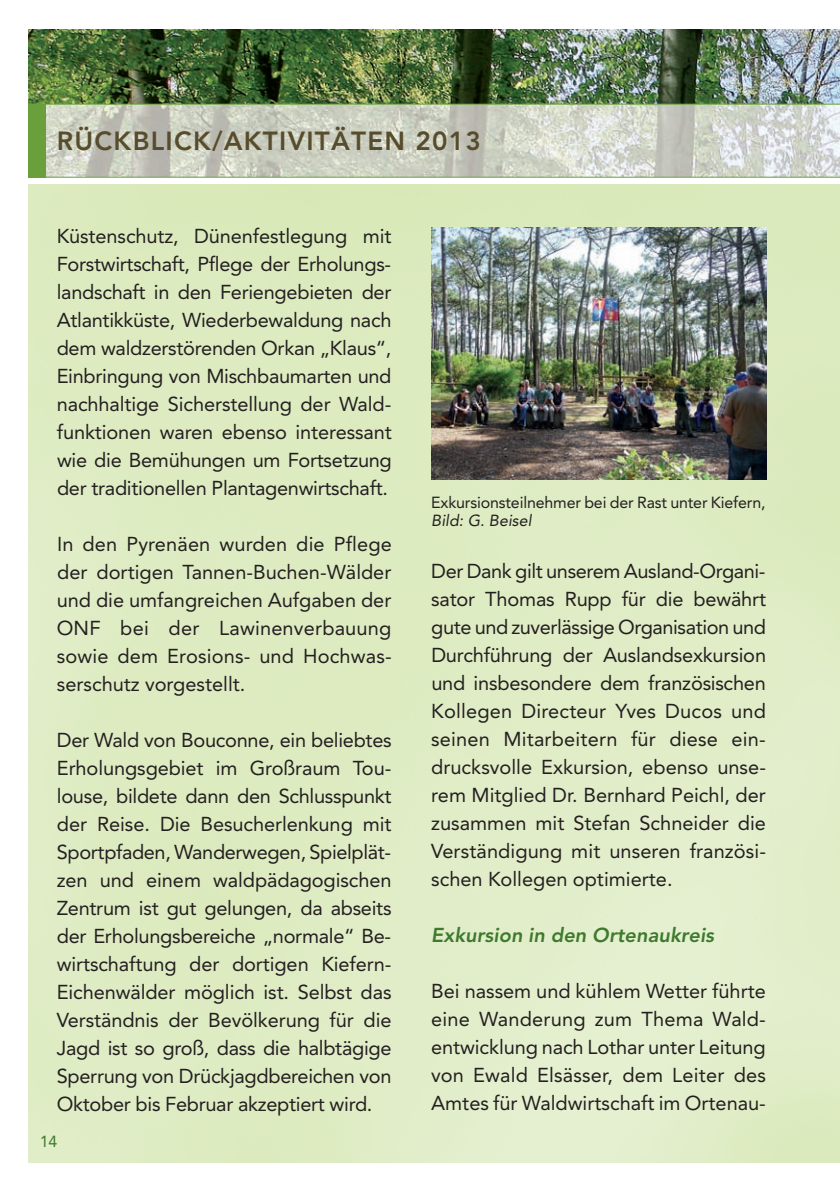
<style>
.page{position:relative;width:840px;height:1192px;background:#fff}
.page>*{position:absolute;margin:0;border:0;box-sizing:border-box;transform-origin:0 0}
.t1{font:800 26px "Avenir";letter-spacing:.05em;color:#574c2c}
.t2{font:20px/28px "Avenir";color:#231f20;text-align:justify}
.t3{font:italic 800 20px "Avenir";letter-spacing:.005em;color:#3e7a2d}
.t4{font:16px "Avenir";letter-spacing:-.01em;color:#231f20}
.t5{font:italic 16px "Avenir";letter-spacing:.005em;color:#231f20}
.t6{font:16px "Avenir";color:#3e7a2d}
</style>
<div class="page">
<img style="left:28px;top:184px;width:812px;height:977px">
<img style="left:28px;top:29px;width:811px;height:75px">
<svg style="left:46px;top:105px;width:793px;height:72px"></svg>
<div style="left:28px;top:104px;width:18px;height:74px;background:#6aa03c"></div>
<hr style="left:28px;top:104px;width:811px;height:1px;background:#6aa03c">
<hr style="left:28px;top:177px;width:811px;height:1px;background:#6aa03c">
<img style="left:431px;top:227px;width:335px;height:252px">
<h1 class="t1" style="left:57px;top:130px;width:425px">RÜCKBLICK/AKTIVITÄTEN 2013</h1>
<p class="t2" style="left:57px;top:223px;width:336px">Küstenschutz, Dünenfestlegung mit Forstwirtschaft, Pflege der Erholungs&shy;landschaft in den Feriengebieten der Atlantikküste, Wiederbewaldung nach dem waldzerstörenden Orkan „Klaus“, Einbringung von Mischbaumarten und nachhaltige Sicherstellung der Wald&shy;funktionen waren ebenso interessant wie die Bemühungen um Fortsetzung der traditionellen Plantagenwirtschaft.</p>
<p class="t2" style="left:57px;top:531px;width:337px">In den Pyrenäen wurden die Pflege der dortigen Tannen-Buchen-Wälder und die umfangreichen Aufgaben der ONF bei der Lawinenverbauung sowie dem Erosions- und Hochwas&shy;serschutz vorgestellt.</p>
<p class="t2" style="left:57px;top:727px;width:336px">Der Wald von Bouconne, ein beliebtes Erholungsgebiet im Großraum Tou&shy;louse, bildete dann den Schlusspunkt der Reise. Die Besucherlenkung mit Sportpfaden, Wanderwegen, Spielplät&shy;zen und einem waldpädagogischen Zentrum ist gut gelungen, da abseits der Erholungsbereiche „normale“ Be - wirtschaftung der dortigen Kiefern-Eichenwälder möglich ist. Selbst das Verständnis der Bevölkerung für die Jagd ist so groß, dass die halbtägige Sperrung von Drückjagdbereichen von Oktober bis Februar akzeptiert wird.</p>
<p class="t6" style="left:40px;top:1135px;width:19px">14</p>
<p class="t4" style="left:431px;top:495px;width:336px">Exkursionsteilnehmer bei der Rast unter Kiefern,</p>
<p class="t5" style="left:431px;top:513px;width:102px">Bild: G. Beisel</p>
<p class="t2" style="left:431px;top:559px;width:336px">Der Dank gilt unserem Ausland-Organi&shy;sator Thomas Rupp für die bewährt gute und zuverlässige Organisation und Durchführung der Auslandsexkursion und insbesondere dem französischen Kollegen Di recteur Yves Ducos und seinen Mitarbeitern für diese ein&shy;drucksvolle Ex kursion, ebenso unse&shy;rem Mitglied Dr. Bernhard Peichl, der zusammen mit Stefan Schneider die Verständigung mit unseren französi&shy;schen Kollegen optimierte.</p>
<p class="t3" style="left:431px;top:927px;width:284px">Exkursion in den Ortenaukreis</p>
<p class="t2" style="left:431px;top:979px;width:336px">Bei nassem und kühlem Wetter führte eine Wanderung zum Thema Wald&shy;entwicklung nach Lothar unter Leitung von Ewald Elsässer, dem Leiter des Amtes für Waldwirtschaft im Ortenau-</p>
</div>
